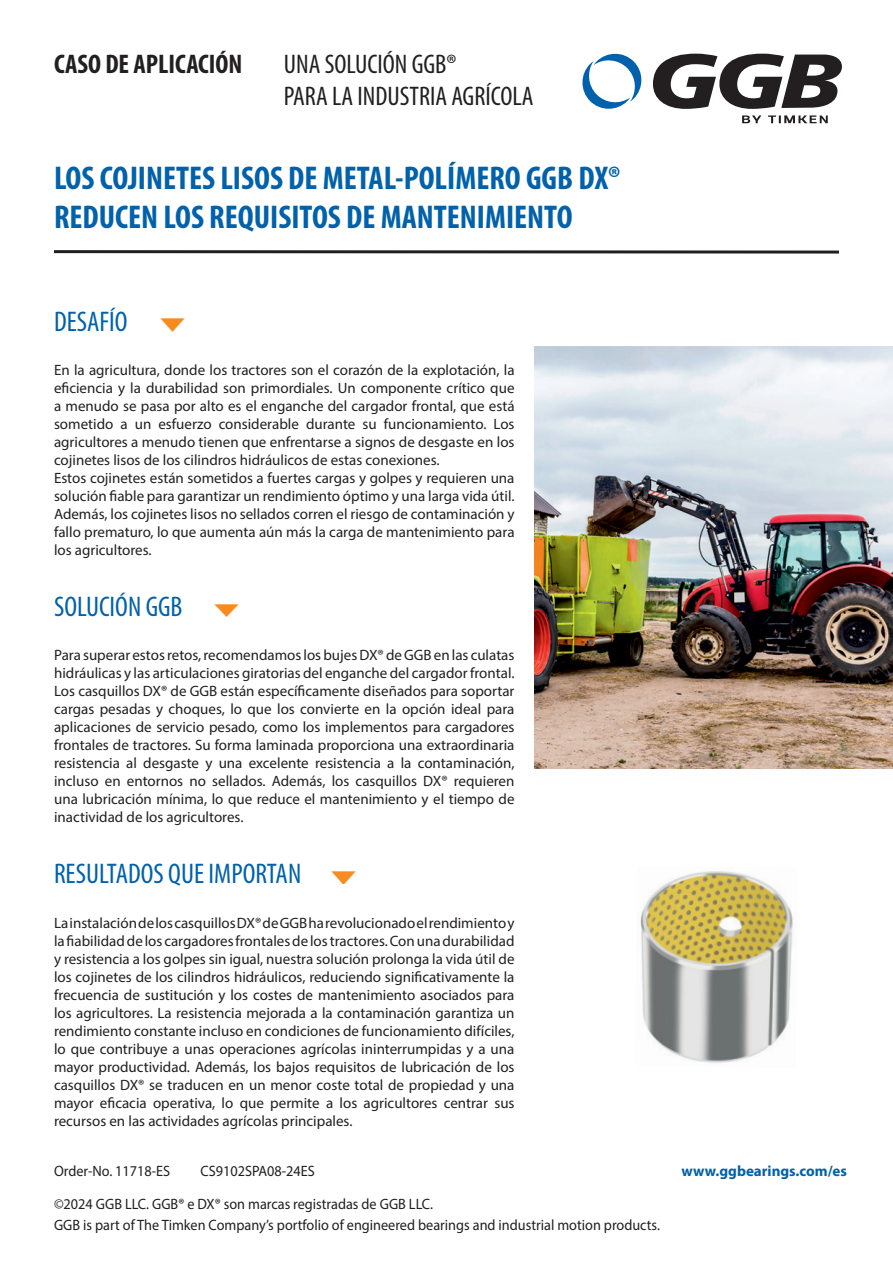
<style>
.page{position:relative;width:893px;height:1263px;background:#fff}
.page>*{position:absolute;margin:0;border:0;box-sizing:border-box;transform-origin:0 0}
.t1{font:700 condensed 33px/39.6px "Myriad Pro";color:#0161aa}
.t2{font:condensed 28.5px "Myriad Pro";color:#0161aa}
.t3{font:condensed 27px/32.4px "Myriad Pro";color:#231f20}
.t4{font:700 condensed 27px "Myriad Pro";color:#231f20}
.t5{font:15px/18px "Myriad Pro";color:#231f20;text-align:justify}
.t6{font:15px/21px "Myriad Pro";color:#231f20;scale:.95 1}
.t7{font:700 15px "Myriad Pro";color:#0161aa}
</style>
<div class="page">
<svg style="left:742px;top:115px;width:86px;height:8px"></svg>
<svg style="left:582px;top:53px;width:60px;height:56px"></svg>
<svg style="left:653px;top:54px;width:189px;height:55px"></svg>
<svg style="left:54px;top:250px;width:785px;height:4px;background:#595657"></svg>
<img style="left:332px;top:872px;width:23px;height:12px">
<img style="left:161px;top:319px;width:24px;height:12px">
<img style="left:215px;top:604px;width:24px;height:12px">
<img style="left:640px;top:871px;width:153px;height:192px">
<img style="left:535px;top:347px;width:358px;height:422px">
<p class="t4" style="left:54px;top:47px;width:190px">CASO DE APLICACIÓN</p>
<p class="t3" style="left:284px;top:48px;width:251px">UNA SOLUCIÓN GGB®<br>PARA LA INDUSTRIA AGRÍCOLA</p>
<p class="t1" style="left:54px;top:157px;width:568px">LOS COJINETES LISOS DE METAL-POLÍMERO GGB DX®<br>REDUCEN LOS REQUISITOS DE MANTENIMIENTO</p>
<p class="t2" style="left:54px;top:304px;width:75px">DESAFÍO</p>
<p class="t5" style="left:54px;top:361px;width:462px">En la agricultura, donde los tractores son el corazón de la explotación, la eficiencia y la durabilidad son primordiales. Un componente crítico que a menudo se pasa por alto es el enganche del cargador frontal, que está sometido a un esfuerzo considerable durante su funcionamiento. Los agricultores a menudo tienen que enfrentarse a signos de desgaste en los cojinetes lisos de los cilindros hidráulicos de estas conexiones.</p>
<p class="t5" style="left:54px;top:469px;width:462px">Estos cojinetes están sometidos a fuertes cargas y golpes y requieren una solución fiable para garantizar un rendimiento óptimo y una larga vida útil.<br>Además, los cojinetes lisos no sellados corren el riesgo de contaminación y fallo prematuro, lo que aumenta aún más la carga de mantenimiento para los agricultores.</p>
<p class="t2" style="left:54px;top:589px;width:130px">SOLUCIÓN GGB</p>
<p class="t5" style="left:54px;top:646px;width:462px">Para superar estos retos, recomendamos los bujes DX® de GGB en las culatas hidráulicas y las articulaciones giratorias del enganche del cargador frontal.<br>Los casquillos DX® de GGB están específicamente diseñados para soportar cargas pesadas y choques, lo que los convierte en la opción ideal para aplicaciones de servicio pesado, como los implementos para cargadores frontales de tractores. Su forma laminada proporciona una extraordinaria resistencia al desgaste y una excelente resistencia a la contaminación, incluso en entornos no sellados. Además, los casquillos DX® requieren una lubricación mínima, lo que reduce el mantenimiento y el tiempo de inactividad de los agricultores.</p>
<p class="t2" style="left:54px;top:857px;width:249px">RESULTADOS QUE IMPORTAN</p>
<p class="t5" style="left:54px;top:913px;width:462px">La instalación de los casquillos DX® de GGB ha revolucionado el rendimiento y la fiabilidad de los cargadores frontales de los tractores. Con una durabilidad y resistencia a los golpes sin igual, nuestra solución prolonga la vida útil de los cojinetes de los cilindros hidráulicos, reduciendo significativamente la frecuencia de sustitución y los costes de mantenimiento asociados para los agricultores. La resistencia mejorada a la contaminación garantiza un rendimiento constante incluso en condiciones de funcionamiento difíciles, lo que contribuye a unas operaciones agrícolas ininterrumpidas y a una mayor productividad. Además, los bajos requisitos de lubricación de los casquillos DX® se traducen en un menor coste total de propiedad y una mayor eficacia operativa, lo que permite a los agricultores centrar sus recursos en las actividades agrícolas principales.</p>
<p class="t6" style="left:54px;top:1160px;width:124px">Order-No. 11718-ES</p>
<p class="t6" style="left:200px;top:1160px;width:122px">CS9102SPA08-24ES</p>
<p class="t6" style="left:54px;top:1193px;width:639px">©2024 GGB LLC. GGB® e DX® son marcas registradas de GGB LLC.<br>GGB is part of The Timken Company’s portfolio of engineered bearings and industrial motion products.</p>
<p class="t7" style="left:681px;top:1161px;width:167px">www.ggbearings.com/es</p>
</div>
